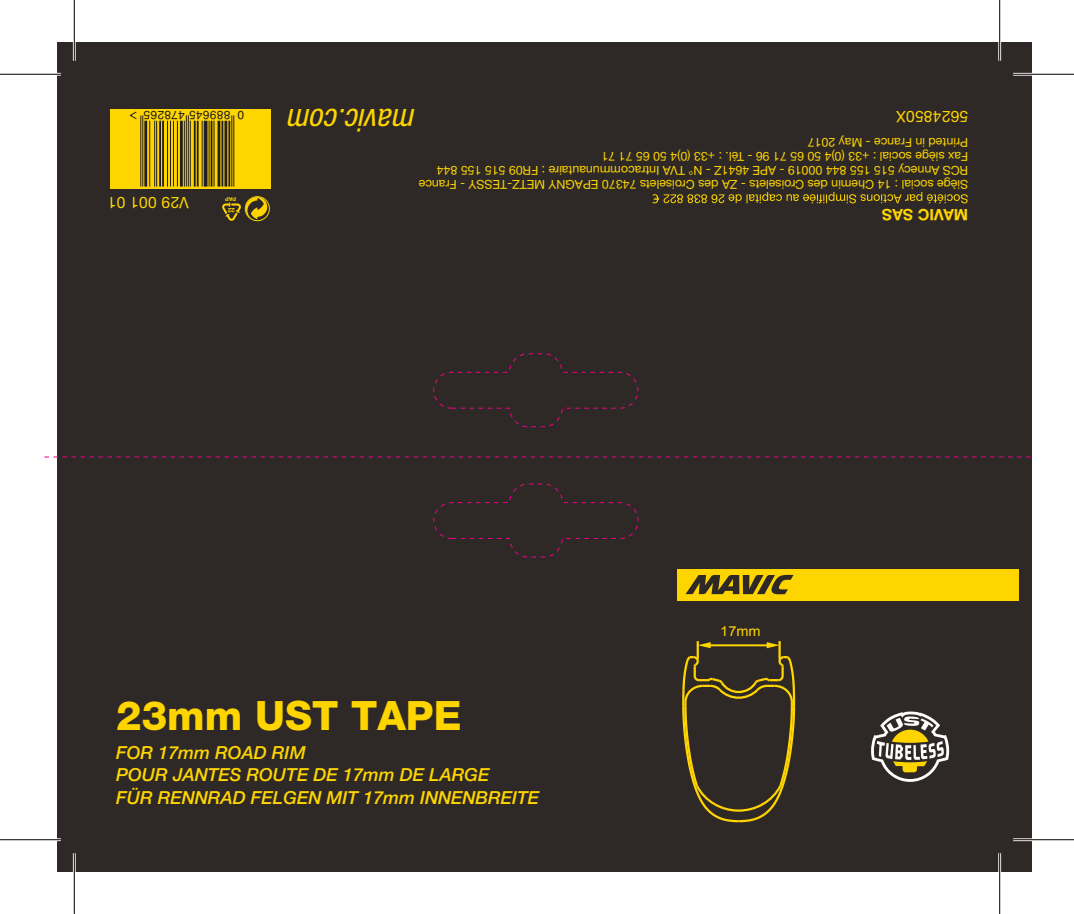
<style>
.page{position:relative;width:1074px;height:914px;background:#fff}
.page>*{position:absolute;margin:0;border:0;box-sizing:border-box;transform-origin:0 0}
.t1{font:800 40.5px "Helvetica Neue LT Std";color:#ffd500}
.t2{font:italic condensed 31.5px "Helvetica Neue LT Std";color:#ffd500}
.t3{font:italic 500 18px/22.5px "Helvetica Neue LT Std";color:#ffd500}
.t4{font:15.75px "Helvetica Neue LT Std";letter-spacing:.01em;color:#ffd500}
.t5{font:700 15.75px "Helvetica Neue LT Std";color:#ffd500}
.t6{font:13.72px "Arial";color:#ffd500;scale:1.06 1}
.t7{font:12.38px/14.2px "Helvetica Neue LT Std";color:#ffd500}
.t8{font:11.92px "Helvetica";letter-spacing:.025em;color:#231f20}
.t9{font:700 6.08px "Helvetica Neue LT Std";color:#ffd500}
.t10{font:700 5.62px "Helvetica Neue LT Std";color:#ffd500}
</style>
<div class="page">
<div style="left:57px;top:42px;width:974px;height:829px;background:#2e2926"></div>
<div style="left:677px;top:569px;width:341px;height:31px;background:#ffd500"></div>
<svg style="left:685px;top:575px;width:108px;height:19px"></svg>
<svg style="left:111px;top:109px;width:159px;height:80px;background:#f2ca01"></svg>
<svg style="left:871px;top:711px;width:78px;height:71px"></svg>
<svg style="left:652px;top:192px;width:315px;height:11px"></svg>
<svg style="left:245px;top:196px;width:24px;height:25px"></svg>
<svg style="left:222px;top:197px;width:45px;height:24px"></svg>
<svg style="left:682px;top:641px;width:114px;height:182px"></svg>
<svg style="left:433px;top:483px;width:205px;height:75px"></svg>
<svg style="left:433px;top:353px;width:205px;height:74px"></svg>
<svg style="left:44px;top:457px;width:987px;height:1px"></svg>
<hr style="left:231px;top:115px;width:1px;height:72px;background:#231f20">
<hr style="left:233px;top:115px;width:1px;height:72px;background:#231f20">
<hr style="left:228px;top:121px;width:2px;height:66px;background:#231f20">
<hr style="left:224px;top:121px;width:3px;height:66px;background:#231f20">
<hr style="left:221px;top:121px;width:2px;height:66px;background:#231f20">
<hr style="left:217px;top:121px;width:3px;height:66px;background:#231f20">
<hr style="left:213px;top:121px;width:1px;height:66px;background:#231f20">
<hr style="left:210px;top:121px;width:2px;height:66px;background:#231f20">
<hr style="left:209px;top:121px;width:1px;height:66px;background:#231f20">
<hr style="left:204px;top:121px;width:3px;height:66px;background:#231f20">
<hr style="left:202px;top:121px;width:1px;height:66px;background:#231f20">
<hr style="left:194px;top:121px;width:2px;height:66px;background:#231f20">
<hr style="left:197px;top:121px;width:1px;height:66px;background:#231f20">
<hr style="left:184px;top:121px;width:1px;height:66px;background:#231f20">
<hr style="left:186px;top:115px;width:1px;height:72px;background:#231f20">
<hr style="left:188px;top:115px;width:1px;height:72px;background:#231f20">
<hr style="left:190px;top:121px;width:1px;height:66px;background:#231f20">
<hr style="left:180px;top:121px;width:3px;height:66px;background:#231f20">
<hr style="left:167px;top:121px;width:1px;height:66px;background:#231f20">
<hr style="left:170px;top:121px;width:1px;height:66px;background:#231f20">
<hr style="left:173px;top:121px;width:1px;height:66px;background:#231f20">
<hr style="left:177px;top:121px;width:1px;height:66px;background:#231f20">
<hr style="left:159px;top:121px;width:2px;height:66px;background:#231f20">
<hr style="left:162px;top:121px;width:2px;height:66px;background:#231f20">
<hr style="left:149px;top:121px;width:1px;height:66px;background:#231f20">
<hr style="left:154px;top:121px;width:1px;height:66px;background:#231f20">
<hr style="left:156px;top:121px;width:1px;height:66px;background:#231f20">
<hr style="left:144px;top:121px;width:3px;height:66px;background:#231f20">
<hr style="left:140px;top:115px;width:1px;height:72px;background:#231f20">
<hr style="left:142px;top:115px;width:1px;height:72px;background:#231f20">
<svg style="left:129px;top:111px;width:8px;height:9px"></svg>
<hr style="left:0;top:73px;width:61px;height:3px;background:#fff">
<hr style="left:1013px;top:73px;width:60px;height:3px;background:#fff">
<hr style="left:0;top:838px;width:61px;height:3px;background:#fff">
<hr style="left:1013px;top:838px;width:60px;height:3px;background:#fff">
<hr style="left:73px;top:0;width:3px;height:61px;background:#fff">
<hr style="left:73px;top:853px;width:3px;height:61px;background:#fff">
<hr style="left:998px;top:0;width:2px;height:61px;background:#fff">
<hr style="left:998px;top:853px;width:2px;height:61px;background:#fff">
<hr style="left:0;top:74px;width:61px;height:1px;background:#000">
<hr style="left:1013px;top:74px;width:60px;height:1px;background:#000">
<hr style="left:0;top:839px;width:61px;height:1px;background:#000">
<hr style="left:1013px;top:839px;width:60px;height:1px;background:#000">
<hr style="left:74px;top:0;width:1px;height:61px;background:#000">
<hr style="left:74px;top:853px;width:1px;height:61px;background:#000">
<hr style="left:999px;top:0;width:1px;height:61px;background:#000">
<hr style="left:999px;top:853px;width:1px;height:61px;background:#000">
<p class="t8" style="left:230px;top:123px;width:88px;rotate:-180deg">889645 478265</p>
<p class="t8" style="left:244px;top:123px;width:8px;rotate:-180deg">0</p>
<p class="t4" style="left:189px;top:212px;width:82px;rotate:-180deg">V29 001 01</p>
<p class="t10" style="left:236px;top:202px;width:12px;rotate:-180deg">PAP</p>
<p class="t9" style="left:235px;top:214px;width:8px;rotate:-180deg">22</p>
<h2 class="t2" style="left:416px;top:138px;width:129px;rotate:-180deg">mavic.com</h2>
<p class="t4" style="left:968px;top:126px;width:74px;rotate:-180deg">5624850X</p>
<p class="t7" style="left:968px;top:192px;width:551px;rotate:-180deg">Siège social : 14 Chemin des Croiselets - ZA des Croiselets 74370 EPAGNY METZ-TESSY - France RCS Annecy 515 155 844 00019 - APE 4641Z - N° TVA Intracommunautaire : FR09 515 155 844<br>Fax siège social : +33 (0)4 50 65 71 96 - Tél. : +33 (0)4 50 65 71 71<br>Printed in France - May 2017</p>
<p class="t5" style="left:968px;top:224px;width:88px;rotate:-180deg">MAVIC SAS</p>
<p class="t6" style="left:720px;top:622px;width:40px">17mm</p>
<h1 class="t1" style="left:116px;top:691px;width:347px">23mm UST TAPE</h1>
<h3 class="t3" style="left:116px;top:741px;width:424px">FOR 17mm ROAD RIM<br>POUR JANTES ROUTE DE 17mm DE LARGE<br>FÜR RENNRAD FELGEN MIT 17mm INNENBREITE</h3>
</div>
